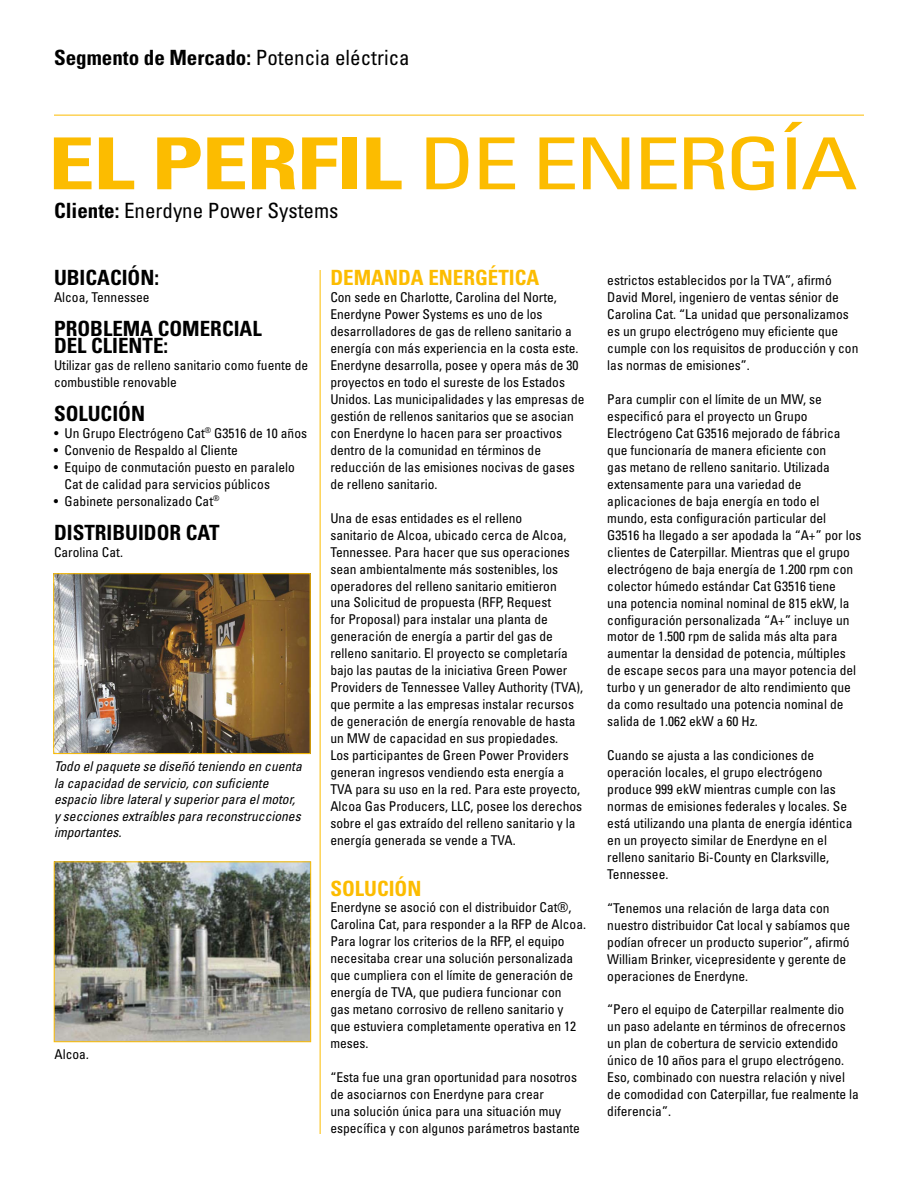
<style>
.page{position:relative;width:918px;height:1188px;background:#fff}
.page>*{position:absolute;margin:0;border:0;box-sizing:border-box;transform-origin:0 0}
.t1{font:condensed 71.7px "Univers LT Std";letter-spacing:-.04em;color:#fcbc00;scale:1.3 1}
.t2{font:700 condensed 21px/17px "Univers LT Std";color:#000}
.t3{font:condensed 21px "Univers LT Std";color:#000}
.t4{font:700 condensed 21px "Univers LT Std";color:#fcbc00}
.t5{font:condensed 13.5px/17px "Univers LT Std";color:#000}
.t6{font:italic condensed 13.5px/16.5px "Univers";color:#000}
.s1{font-weight:400}
.s2{font-weight:700}
.s3{font-family:"Univers";font-style:italic}
</style>
<div class="page">
<img style="left:56px;top:575px;width:252px;height:177px">
<div style="left:54px;top:573px;width:256px;height:181px;border:1px solid #fcbc00"></div>
<hr style="left:320px;top:270px;width:1px;height:864px;background:#fcbc00">
<hr style="left:54px;top:115px;width:810px;height:1px;background:#fcbc00">
<img style="left:56px;top:864px;width:253px;height:176px">
<div style="left:54px;top:862px;width:257px;height:180px;border:1px solid #fcbc00"></div>
<h2 class="t2" style="left:54px;top:49px;width:357px">Segmento de Mercado: <span class="s1">Potencia eléctrica</span></h2>
<h1 class="t1" style="left:48px;top:118px;width:625px"><span class="s2">EL PERFIL</span> DE ENERGÍA</h1>
<h2 class="t3" style="left:54px;top:197px;width:286px"><span class="s2">Cliente:</span> Enerdyne Power Systems</h2>
<h2 class="t2" style="left:54px;top:269px;width:107px">UBICACIÓN:</h2>
<p class="t5" style="left:54px;top:289px;width:97px">Alcoa, Tennessee</p>
<h2 class="t2" style="left:54px;top:320px;width:209px">PROBLEMA COMERCIAL<br>DEL CLIENTE:</h2>
<p class="t5" style="left:54px;top:357px;width:256px">Utilizar gas de relleno sanitario como fuente de combustible renovable</p>
<h2 class="t2" style="left:54px;top:405px;width:93px">SOLUCIÓN</h2>
<p class="t5" style="left:54px;top:424px;width:255px">• Un Grupo Electrógeno Cat<sup>®</sup> G3516 de 10 años</p>
<p class="t5" style="left:54px;top:441px;width:185px">• Convenio de Respaldo al Cliente</p>
<p class="t5" style="left:65px;top:458px;width:232px;text-indent:-11px">• Equipo de conmutación puesto en paralelo<br>Cat de calidad para servicios públicos</p>
<p class="t5" style="left:54px;top:492px;width:167px">• Gabinete personalizado Cat<sup>®</sup></p>
<h2 class="t2" style="left:54px;top:524px;width:167px">DISTRIBUIDOR CAT</h2>
<p class="t5" style="left:54px;top:543px;width:70px">Carolina Cat.</p>
<p class="t6" style="left:54px;top:758px;width:249px">Todo el paquete se diseñó teniendo en cuenta la capacidad de servicio, con suficiente espacio libre lateral y superior para el motor, y secciones extraíbles para reconstrucciones importantes.</p>
<p class="t5" style="left:54px;top:1045px;width:36px">Alcoa<span class="s3">.</span></p>
<h2 class="t4" style="left:330px;top:265px;width:210px">DEMANDA ENERGÉTICA</h2>
<p class="t5" style="left:330px;top:289px;width:256px">Con sede en Charlotte, Carolina del Norte, Enerdyne Power Systems es uno de los desarrolladores de gas de relleno sanitario a energía con más experiencia en la costa este.<br>Enerdyne desarrolla, posee y opera más de 30 proyectos en todo el sureste de los Estados Unidos. Las municipalidades y las empresas de gestión de rellenos sanitarios que se asocian con Enerdyne lo hacen para ser proactivos dentro de la comunidad en términos de reducción de las emisiones nocivas de gases de relleno sanitario.</p>
<p class="t5" style="left:330px;top:509px;width:254px">Una de esas entidades es el relleno<br>sanitario de Alcoa, ubicado cerca de Alcoa, Tennessee. Para hacer que sus operaciones sean ambientalmente más sostenibles, los operadores del relleno sanitario emitieron<br>una Solicitud de propuesta (RFP, Request<br>for Proposal) para instalar una planta de generación de energía a partir del gas de relleno sanitario. El proyecto se completaría bajo las pautas de la iniciativa Green Power Providers de Tennessee Valley Authority (TVA), que permite a las empresas instalar recursos de generación de energía renovable de hasta un MW de capacidad en sus propiedades.<br>Los participantes de Green Power Providers generan ingresos vendiendo esta energía a TVA para su uso en la red. Para este proyecto, Alcoa Gas Producers, LLC, posee los derechos sobre el gas extraído del relleno sanitario y la energía generada se vende a TVA.</p>
<h2 class="t4" style="left:330px;top:875px;width:93px">SOLUCIÓN</h2>
<p class="t5" style="left:330px;top:899px;width:257px">Enerdyne se asoció con el distribuidor Cat®, Carolina Cat, para responder a la RFP de Alcoa.<br>Para lograr los criterios de la RFP, el equipo necesitaba crear una solución personalizada que cumpliera con el límite de generación de energía de TVA, que pudiera funcionar con<br>gas metano corrosivo de relleno sanitario y que estuviera completamente operativa en 12 meses.</p>
<p class="t5" style="left:330px;top:1069px;width:251px">“Esta fue una gran oportunidad para nosotros de asociarnos con Enerdyne para crear<br>una solución única para una situación muy específica y con algunos parámetros bastante</p>
<p class="t5" style="left:607px;top:272px;width:253px">estrictos establecidos por la TVA”, afirmó David Morel, ingeniero de ventas sénior de Carolina Cat. “La unidad que personalizamos es un grupo electrógeno muy eficiente que cumple con los requisitos de producción y con las normas de emisiones”.</p>
<p class="t5" style="left:607px;top:391px;width:256px">Para cumplir con el límite de un MW, se especificó para el proyecto un Grupo Electrógeno Cat G3516 mejorado de fábrica que funcionaría de manera eficiente con<br>gas metano de relleno sanitario. Utilizada extensamente para una variedad de aplicaciones de baja energía en todo el mundo, esta configuración particular del G3516 ha llegado a ser apodada la “A+” por los clientes de Caterpillar. Mientras que el grupo electrógeno de baja energía de 1.200 rpm con colector húmedo estándar Cat G3516 tiene<br>una potencia nominal nominal de 815 ekW, la configuración personalizada “A+” incluye un motor de 1.500 rpm de salida más alta para aumentar la densidad de potencia, múltiples de escape secos para una mayor potencia del turbo y un generador de alto rendimiento que da como resultado una potencia nominal de salida de 1.062 ekW a 60 Hz.</p>
<p class="t5" style="left:607px;top:747px;width:247px">Cuando se ajusta a las condiciones de operación locales, el grupo electrógeno produce 999 ekW mientras cumple con las normas de emisiones federales y locales. Se está utilizando una planta de energía idéntica en un proyecto similar de Enerdyne en el relleno sanitario Bi-County en Clarksville, Tennessee.</p>
<p class="t5" style="left:607px;top:899px;width:244px">“Tenemos una relación de larga data con nuestro distribuidor Cat local y sabíamos que podían ofrecer un producto superior”, afirmó William Brinker, vicepresidente y gerente de operaciones de Enerdyne.</p>
<p class="t5" style="left:607px;top:1001px;width:253px">“Pero el equipo de Caterpillar realmente dio un paso adelante en términos de ofrecernos un plan de cobertura de servicio extendido único de 10 años para el grupo electrógeno.<br>Eso, combinado con nuestra relación y nivel de comodidad con Caterpillar, fue realmente la diferencia”.</p>
</div>
